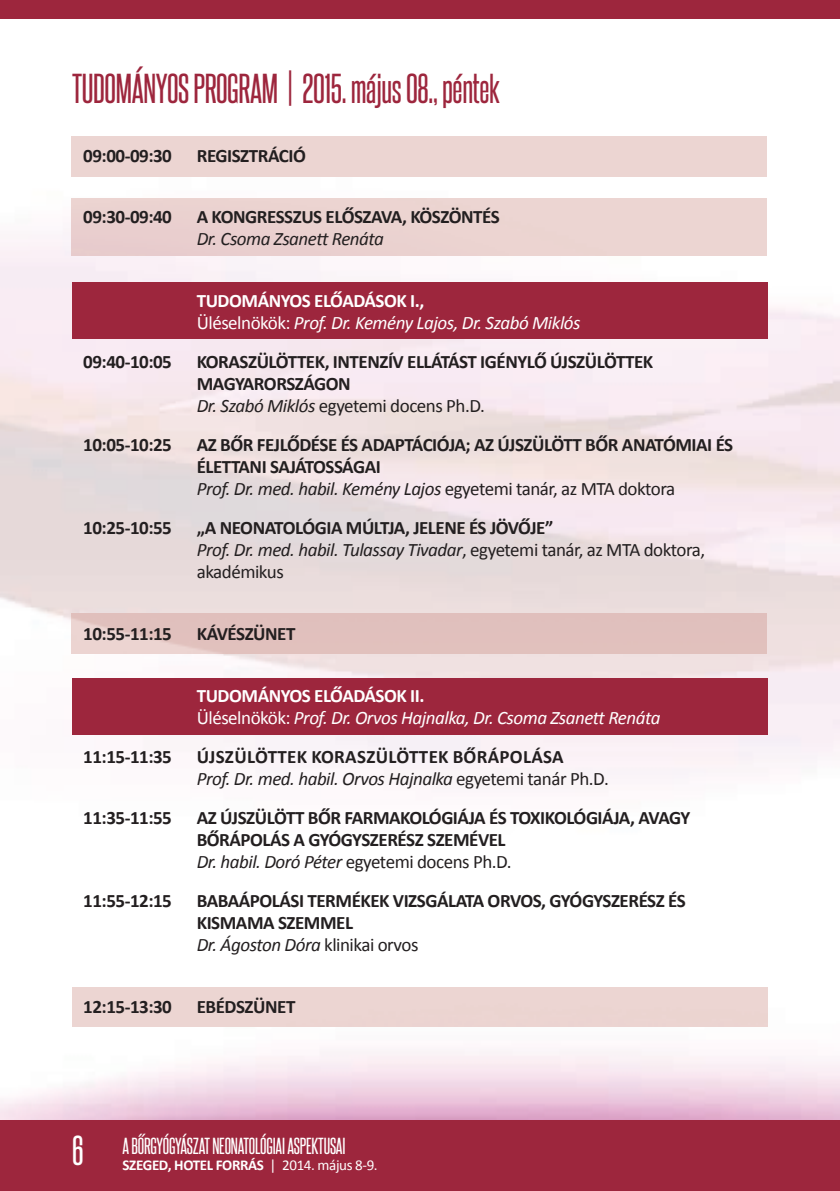
<style>
.page{position:relative;width:840px;height:1191px;background:#fff}
.page>*{position:absolute;margin:0;border:0;box-sizing:border-box;transform-origin:0 0}
.t1{font:36px "Steelfish Rg";letter-spacing:-.01em;color:#9d263d}
.t2{font:20px "Steelfish Rg";letter-spacing:-.01em;color:#fff}
.t3{font:700 19px/22px "Calibri";letter-spacing:-.025em;color:#231f20}
.t4{font:italic 19px/22px "Calibri";letter-spacing:-.025em;color:#fff}
.t5{font:19px/22px "Calibri";letter-spacing:-.025em;color:#231f20}
.t6{font:700 19px/22px "Calibri";letter-spacing:.015em;color:#231f20}
.t7{font:italic 19px "Calibri";letter-spacing:-.025em;color:#231f20}
.t8{font:700 15px "Calibri";letter-spacing:-.025em;color:#fff}
.s1{font-weight:700;font-style:normal}
.s2{font-style:normal}
.s3{font-weight:400;font-style:italic}
.s4{font-weight:400}
.s5{font-weight:700}
.s6{font-style:italic}
.s7{font-size:36px}
</style>
<div class="page">
<img style="left:0;top:18px;width:839px;height:1102px">
<div style="left:0;top:1120px;width:839px;height:71px;background:#9d263d"></div>
<div style="left:0;top:0;width:839px;height:18px;background:#9d263d"></div>
<hr style="left:839px;top:1120px;width:1px;height:71px;background:#9d263d">
<div style="left:72px;top:282px;width:695px;height:56px;background:#9d263d"></div>
<div style="left:72px;top:677px;width:695px;height:57px;background:#9d263d"></div>
<img style="left:71px;top:614px;width:695px;height:39px">
<div style="left:72px;top:987px;width:695px;height:39px;background:#ecd5d2"></div>
<div style="left:71px;top:137px;width:695px;height:40px;background:#ecd5d2"></div>
<div style="left:71px;top:199px;width:695px;height:56px;background:#ebd4d0"></div>
<h1 class="t1" style="left:72px;top:66px;width:429px">TUDOMÁNYOS PROGRAM | 2015. május 08., péntek</h1>
<p class="t3" style="left:83px;top:144px;width:90px">09:00-09:30</p>
<p class="t3" style="left:197px;top:144px;width:111px">REGISZTRÁCIÓ</p>
<p class="t3" style="left:83px;top:206px;width:90px">09:30-09:40</p>
<p class="t3" style="left:197px;top:206px;width:304px">A KONGRESSZUS ELŐSZAVA, KÖSZÖNTÉS</p>
<p class="t7" style="left:197px;top:226px;width:189px">Dr. Csoma Zsanett Renáta</p>
<p class="t4" style="left:197px;top:289px;width:385px"><span class="s1">TUDOMÁNYOS ELŐADÁSOK I.,<br></span><span class="s2">Üléselnökök:</span> Prof. Dr. Kemény Lajos, Dr. Szabó Miklós</p>
<p class="t3" style="left:83px;top:351px;width:90px">09:40-10:05</p>
<p class="t3" style="left:197px;top:351px;width:458px">KORASZÜLÖTTEK, INTENZÍV ELLÁTÁST IGÉNYLŐ ÚJSZÜLÖTTEK<br>MAGYARORSZÁGON<br><span class="s3">Dr. Szabó Miklós</span> <span class="s4">egyetemi docens Ph.D.</span></p>
<p class="t3" style="left:83px;top:434px;width:90px">10:05-10:25</p>
<p class="t3" style="left:197px;top:434px;width:537px">AZ BŐR FEJLŐDÉSE ÉS ADAPTÁCIÓJA; AZ ÚJSZÜLÖTT BŐR ANATÓMIAI ÉS<br>ÉLETTANI SAJÁTOSSÁGAI<br><span class="s3">Prof. Dr. med. habil. Kemény Lajos</span> <span class="s4">egyetemi tanár, az MTA doktora</span></p>
<p class="t3" style="left:83px;top:517px;width:90px">10:25-10:55</p>
<p class="t5" style="left:197px;top:517px;width:509px"><span class="s5">„A NEONATOLÓGIA MÚLTJA, JELENE ÉS JÖVŐJE”<br></span><span class="s6">Prof. Dr. med. habil. Tulassay Tivadar</span>, egyetemi tanár, az MTA doktora, akadémikus</p>
<p class="t3" style="left:83px;top:622px;width:90px">10:55-11:15</p>
<p class="t3" style="left:197px;top:622px;width:100px">KÁVÉSZÜNET</p>
<p class="t4" style="left:197px;top:683px;width:465px"><span class="s1">TUDOMÁNYOS ELŐADÁSOK II.<br></span><span class="s2">Üléselnökök:</span> Prof. Dr. Orvos Hajnalka, Dr. Csoma Zsanett Renáta</p>
<p class="t3" style="left:83px;top:745px;width:90px">11:15-11:35</p>
<p class="t6" style="left:197px;top:745px;width:413px">ÚJSZÜLÖTTEK KORASZÜLÖTTEK BŐRÁPOLÁSA<br><span class="s3">Prof. Dr. med. habil. Orvos Hajnalka</span> <span class="s4">egyetemi tanár Ph.D.</span></p>
<p class="t3" style="left:83px;top:806px;width:90px">11:35-11:55</p>
<p class="t3" style="left:197px;top:806px;width:495px">AZ ÚJSZÜLÖTT BŐR FARMAKOLÓGIÁJA ÉS TOXIKOLÓGIÁJA, AVAGY<br>BŐRÁPOLÁS A GYÓGYSZERÉSZ SZEMÉVEL<br><span class="s3">Dr. habil. Doró Péter</span> <span class="s4">egyetemi docens Ph.D.</span></p>
<p class="t3" style="left:83px;top:889px;width:90px">11:55-12:15</p>
<p class="t3" style="left:197px;top:889px;width:490px">BABAÁPOLÁSI TERMÉKEK VIZSGÁLATA ORVOS, GYÓGYSZERÉSZ ÉS<br>KISMAMA SZEMMEL<br><span class="s3">Dr. Ágoston Dóra</span> <span class="s4">klinikai orvos</span></p>
<p class="t3" style="left:83px;top:995px;width:90px">12:15-13:30</p>
<p class="t3" style="left:197px;top:995px;width:100px">EBÉDSZÜNET</p>
<p class="t2" style="left:72px;top:1133px;width:275px"><span class="s7">6</span> A BŐRGYÓGYÁSZAT NEONATOLÓGIAI ASPEKTUSAI</p>
<p class="t8" style="left:122px;top:1155px;width:256px">SZEGED, HOTEL FORRÁS <span class="s4">| 2014. május 8-9.</span></p>
</div>
